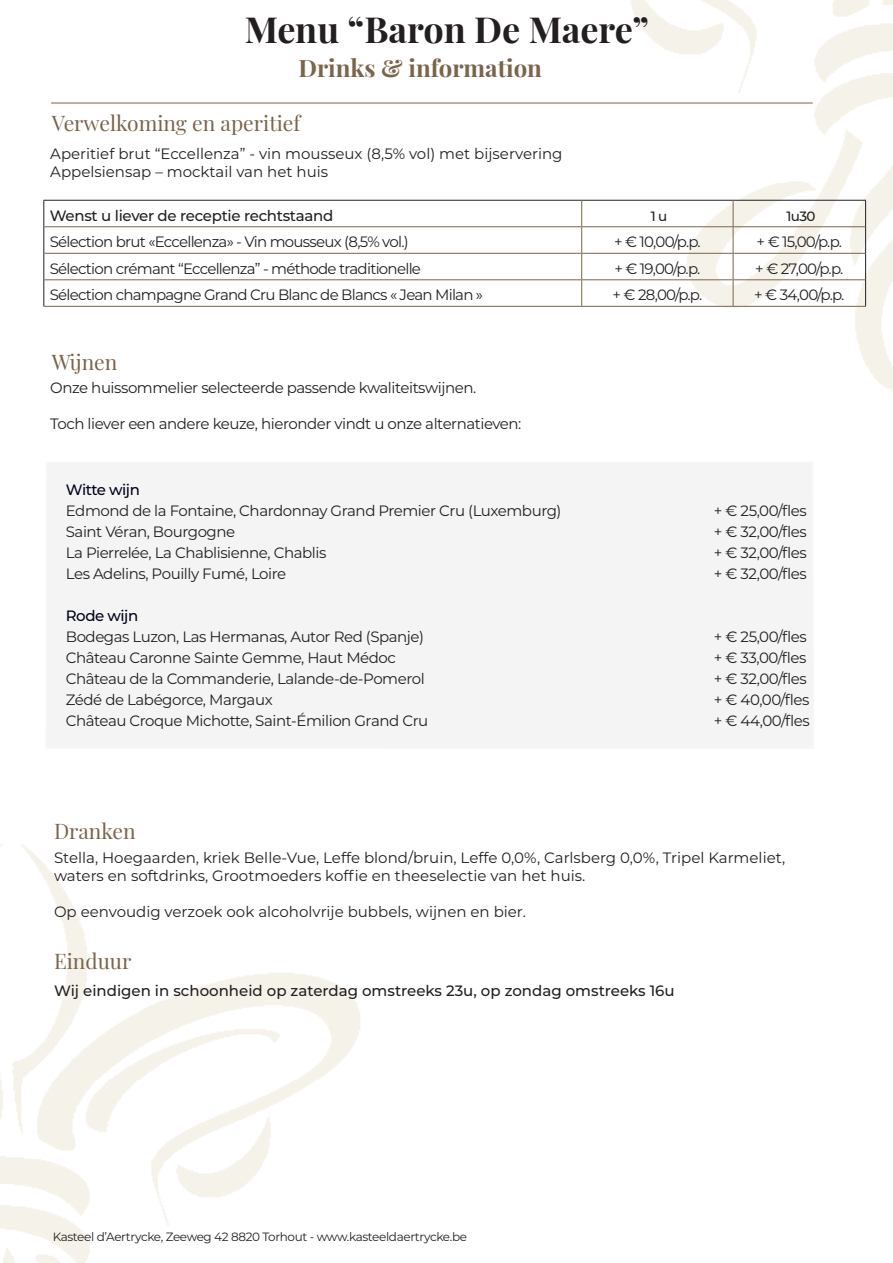
<style>
.page{position:relative;width:893px;height:1263px;background:#fff}
.page>*{position:absolute;margin:0;border:0;box-sizing:border-box;transform-origin:0 0}
.t1{font:700 36px "Playfair Display";letter-spacing:-.005em;color:#231f20}
.t2{font:700 24px "Playfair Display";color:#7a644b}
.t3{font:21px "Playfair Display";color:#7a644b}
.t4{font:15px "Montserrat";letter-spacing:-.03em;color:#231f20}
.t5{font:15px/18px "Montserrat";color:#231f20}
.t6{font:15px "Montserrat";letter-spacing:-.05em;color:#231f20}
.t7{font:500 15px "Montserrat";color:#231f20}
.t8{font:500 15px "Montserrat";letter-spacing:-.02em;color:#231f20}
.t9{font:500 15px "Montserrat";letter-spacing:-.03em;color:#00011a}
.t10{font:500 13.5px "Montserrat";color:#231f20}
.t11{font:12px "Montserrat";letter-spacing:-.03em;color:#231f20}
</style>
<div class="page">
<img style="left:536px;top:0;width:357px;height:391px">
<img style="left:0;top:844px;width:360px;height:419px">
<hr style="left:51px;top:103px;width:762px;height:1px;background:#7a644b">
<hr style="left:43px;top:200px;width:539px;height:1px;background:#231f20">
<hr style="left:582px;top:200px;width:151px;height:1px;background:#231f20">
<hr style="left:733px;top:200px;width:133px;height:1px;background:#231f20">
<svg style="left:43px;top:201px;width:1px;height:105px"></svg>
<svg style="left:865px;top:201px;width:1px;height:105px"></svg>
<hr style="left:44px;top:226px;width:538px;height:1px;background:#7a644b">
<hr style="left:582px;top:226px;width:151px;height:1px;background:#7a644b">
<hr style="left:733px;top:226px;width:132px;height:1px;background:#7a644b">
<hr style="left:44px;top:253px;width:538px;height:1px;background:#7a644b">
<hr style="left:582px;top:253px;width:151px;height:1px;background:#7a644b">
<hr style="left:733px;top:253px;width:132px;height:1px;background:#7a644b">
<hr style="left:44px;top:279px;width:538px;height:1px;background:#7a644b">
<hr style="left:582px;top:279px;width:151px;height:1px;background:#7a644b">
<svg style="left:581px;top:201px;width:1px;height:105px"></svg>
<hr style="left:733px;top:279px;width:132px;height:1px;background:#7a644b">
<svg style="left:733px;top:201px;width:1px;height:105px"></svg>
<hr style="left:43px;top:306px;width:539px;height:1px;background:#7a644b">
<hr style="left:582px;top:306px;width:151px;height:1px;background:#7a644b">
<hr style="left:733px;top:306px;width:133px;height:1px;background:#7a644b">
<div style="left:47px;top:463px;width:766px;height:285px;background:#f4f4f4"></div>
<p class="t1" style="left:245px;top:1px;width:406px">Menu “Baron De Maere”</p>
<p class="t2" style="left:298px;top:49px;width:245px">Drinks &amp; information</p>
<p class="t3" style="left:52px;top:107px;width:250px">Verwelkoming en aperitief</p>
<p class="t5" style="left:50px;top:144px;width:514px">Aperitief brut “Eccellenza” - vin mousseux (8,5% vol) met bijservering</p>
<p class="t5" style="left:50px;top:162px;width:279px">Appelsiensap – mocktail van het huis</p>
<p class="t8" style="left:50px;top:205px;width:285px">Wenst u liever de receptie rechtstaand</p>
<p class="t10" style="left:651px;top:207px;width:18px">1 u</p>
<p class="t10" style="left:787px;top:207px;width:30px">1u30</p>
<p class="t6" style="left:50px;top:232px;width:360px">Sélection brut «Eccellenza» - Vin mousseux (8,5% vol.)</p>
<p class="t4" style="left:614px;top:232px;width:88px">+ € 10,00/p.p.</p>
<p class="t4" style="left:757px;top:232px;width:87px">+ € 15,00/p.p.</p>
<p class="t6" style="left:50px;top:258px;width:373px">Sélection crémant “Eccellenza” - méthode traditionelle</p>
<p class="t4" style="left:614px;top:258px;width:87px">+ € 19,00/p.p.</p>
<p class="t4" style="left:755px;top:258px;width:90px">+ € 27,00/p.p.</p>
<p class="t6" style="left:50px;top:285px;width:435px">Sélection champagne Grand Cru Blanc de Blancs « Jean Milan »</p>
<p class="t4" style="left:612px;top:285px;width:91px">+ € 28,00/p.p.</p>
<p class="t4" style="left:754px;top:285px;width:92px">+ € 34,00/p.p.</p>
<p class="t3" style="left:52px;top:346px;width:67px">Wijnen</p>
<p class="t4" style="left:50px;top:377px;width:427px">Onze huissommelier selecteerde passende kwaliteitswijnen.</p>
<p class="t4" style="left:50px;top:413px;width:473px">Toch liever een andere keuze, hieronder vindt u onze alternatieven:</p>
<p class="t9" style="left:66px;top:479px;width:76px">Witte wijn</p>
<p class="t4" style="left:66px;top:500px;width:497px">Edmond de la Fontaine, Chardonnay Grand Premier Cru (Luxemburg)</p>
<p class="t4" style="left:714px;top:500px;width:94px">+ € 25,00/fles</p>
<p class="t4" style="left:66px;top:521px;width:171px">Saint Véran, Bourgogne</p>
<p class="t4" style="left:714px;top:521px;width:94px">+ € 32,00/fles</p>
<p class="t4" style="left:66px;top:542px;width:262px">La Pierrelée, La Chablisienne, Chablis</p>
<p class="t4" style="left:714px;top:542px;width:94px">+ € 32,00/fles</p>
<p class="t4" style="left:66px;top:563px;width:222px">Les Adelins, Pouilly Fumé, Loire</p>
<p class="t4" style="left:714px;top:563px;width:94px">+ € 32,00/fles</p>
<p class="t9" style="left:66px;top:605px;width:74px">Rode wijn</p>
<p class="t4" style="left:66px;top:626px;width:360px">Bodegas Luzon, Las Hermanas, Autor Red (Spanje)</p>
<p class="t4" style="left:714px;top:626px;width:94px">+ € 25,00/fles</p>
<p class="t4" style="left:66px;top:647px;width:332px">Château Caronne Sainte Gemme, Haut Médoc</p>
<p class="t4" style="left:714px;top:647px;width:94px">+ € 33,00/fles</p>
<p class="t4" style="left:66px;top:668px;width:360px">Château de la Commanderie, Lalande-de-Pomerol</p>
<p class="t4" style="left:714px;top:668px;width:94px">+ € 32,00/fles</p>
<p class="t4" style="left:66px;top:689px;width:208px">Zédé de Labégorce, Margaux</p>
<p class="t4" style="left:714px;top:689px;width:97px">+ € 40,00/fles</p>
<p class="t4" style="left:66px;top:710px;width:364px">Château Croque Michotte, Saint-Émilion Grand Cru</p>
<p class="t4" style="left:714px;top:710px;width:97px">+ € 44,00/fles</p>
<p class="t3" style="left:54px;top:815px;width:83px">Dranken</p>
<p class="t5" style="left:54px;top:848px;width:733px">Stella, Hoegaarden, kriek Belle-Vue, Leffe blond/bruin, Leffe 0,0%, Carlsberg 0,0%, Tripel Karmeliet, waters en softdrinks, Grootmoeders koffie en theeselectie van het huis.</p>
<p class="t5" style="left:54px;top:902px;width:473px">Op eenvoudig verzoek ook alcoholvrije bubbels, wijnen en bier.</p>
<p class="t3" style="left:54px;top:945px;width:79px">Einduur</p>
<p class="t7" style="left:54px;top:980px;width:622px">Wij eindigen in schoonheid op zaterdag omstreeks 23u, op zondag omstreeks 16u</p>
<p class="t11" style="left:53px;top:1229px;width:416px">Kasteel d’Aertrycke, Zeeweg 42 8820 Torhout - www.kasteeldaertrycke.be</p>
</div>
